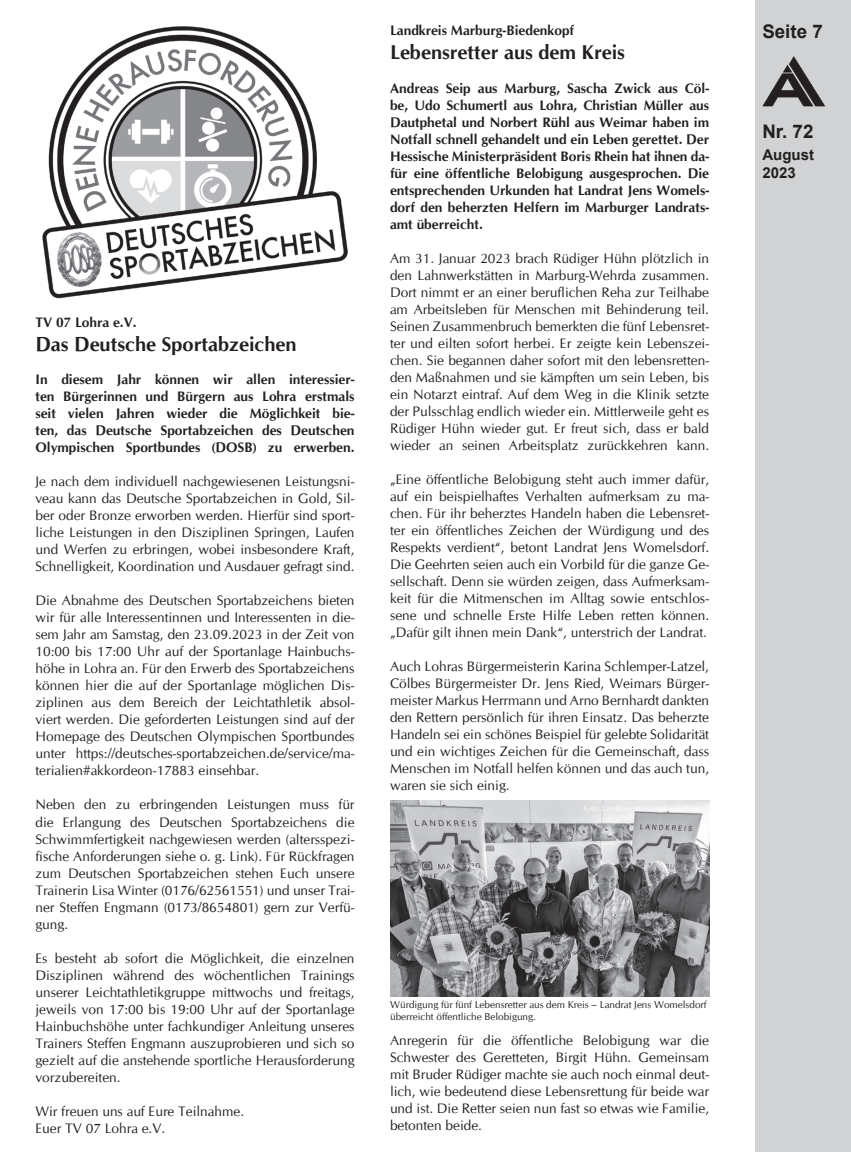
<style>
.page{position:relative;width:851px;height:1152px;background:#fff}
.page>*{position:absolute;margin:0;border:0;box-sizing:border-box;transform-origin:0 0}
.t1{font:700 20px "CG Omega";color:#231f20}
.t2{font:700 18.75px "Arial";color:#231f20}
.t3{font:700 15px/18px "Arial";color:#231f20}
.t4{font:13.75px/17px "CG Omega";color:#231f20;text-align:justify}
.t5{font:700 13.75px/17px "CG Omega";color:#231f20;text-align:justify}
.t6{font:10px/12px "CG Omega";color:#231f20}
</style>
<div class="page">
<div style="left:755px;top:0;width:95px;height:1152px;background:#d1d2d4"></div>
<svg style="left:762px;top:56px;width:63px;height:50px"></svg>
<img style="left:42px;top:26px;width:306px;height:273px">
<img style="left:390px;top:800px;width:319px;height:196px">
<p class="t5" style="left:35px;top:314px;width:103px">TV 07 Lohra e.V.</p>
<h1 class="t1" style="left:35px;top:331px;width:263px">Das Deutsche Sportabzeichen</h1>
<p class="t5" style="left:35px;top:371px;width:320px">In diesem Jahr können wir allen interessier&shy;ten Bürgerinnen und Bürgern aus Lohra erstmals seit vielen Jahren wieder die Möglichkeit bie&shy;ten, das Deutsche Sportabzeichen des Deutschen Olympischen Sportbundes (DOSB) zu erwerben.</p>
<p class="t4" style="left:35px;top:473px;width:320px">Je nach dem individuell nachgewiesenen Leistungsni&shy;veau kann das Deutsche Sportabzeichen in Gold, Sil&shy;ber oder Bronze erworben werden. Hierfür sind sport&shy;liche Leistungen in den Disziplinen Springen, Laufen und Werfen zu erbringen, wobei insbesondere Kraft, Schnelligkeit, Koordination und Ausdauer gefragt sind.</p>
<p class="t4" style="left:35px;top:592px;width:320px">Die Abnahme des Deutschen Sportabzeichens bieten wir für alle Interessentinnen und Interessenten in die&shy;sem Jahr am Samstag, den 23.09.2023 in der Zeit von 10:00 bis 17:00 Uhr auf der Sportanlage Hainbuchs&shy;höhe in Lohra an. Für den Erwerb des Sportabzeichens können hier die auf der Sportanlage möglichen Dis&shy;ziplinen aus dem Bereich der Leichtathletik absol&shy;viert werden. Die geforderten Leistungen sind auf der Homepage des Deutschen Olympischen Sportbundes unter https://deutsches-sportabzeichen.de/service/ma&shy;terialien#akkordeon-17883 einsehbar.</p>
<p class="t4" style="left:35px;top:796px;width:320px">Neben den zu erbringenden Leistungen muss für die Erlangung des Deutschen Sportabzeichens die Schwimmfertigkeit nachgewiesen werden (altersspezi&shy;fische Anforderungen siehe o. g. Link). Für Rückfragen zum Deutschen Sportabzeichen stehen Euch unsere Trainerin Lisa Winter (0176/62561551) und unser Trai&shy;ner Steffen Engmann (0173/8654801) gern zur Verfü&shy;gung.</p>
<p class="t4" style="left:35px;top:949px;width:320px">Es besteht ab sofort die Möglichkeit, die einzelnen Disziplinen während des wöchentlichen Trainings unserer Leichtathletikgruppe mittwochs und freitags, jeweils von 17:00 bis 19:00 Uhr auf der Sportanlage Hainbuchshöhe unter fachkundiger Anleitung unseres Trainers Steffen Engmann auszuprobieren und sich so gezielt auf die anstehende sportliche Herausforderung vorzubereiten.</p>
<p class="t4" style="left:35px;top:1102px;width:210px">Wir freuen uns auf Eure Teilnahme.<br>Euer TV 07 Lohra e.V.</p>
<p class="t5" style="left:390px;top:22px;width:186px">Landkreis Marburg-Biedenkopf</p>
<h1 class="t1" style="left:390px;top:40px;width:236px">Lebensretter aus dem Kreis</h1>
<p class="t5" style="left:390px;top:79px;width:320px">Andreas Seip aus Marburg, Sascha Zwick aus Cöl&shy;be, Udo Schumertl aus Lohra, Christian Müller aus Dautphetal und Norbert Rühl aus Weimar haben im Notfall schnell gehandelt und ein Leben gerettet. Der Hessische Ministerpräsident Boris Rhein hat ihnen da&shy;für eine öffentliche Belobigung ausgesprochen. Die entsprechenden Urkunden hat Landrat Jens Womels&shy;dorf den beherzten Helfern im Marburger Landrats&shy;amt überreicht.</p>
<p class="t4" style="left:390px;top:250px;width:320px">Am 31. Januar 2023 brach Rüdiger Hühn plötzlich in den Lahnwerkstätten in Marburg-Wehrda zusammen.<br>Dort nimmt er an einer beruflichen Reha zur Teilhabe am Arbeitsleben für Menschen mit Behinderung teil.<br>Seinen Zusammenbruch bemerkten die fünf Lebensret&shy;ter und eilten sofort herbei. Er zeigte kein Lebenszei&shy;chen. Sie begannen daher sofort mit den lebensretten&shy;den Maßnahmen und sie kämpften um sein Leben, bis ein Notarzt eintraf. Auf dem Weg in die Klinik setzte der Pulsschlag endlich wieder ein. Mittlerweile geht es Rüdiger Hühn wieder gut. Er freut sich, dass er bald wieder an seinen Arbeitsplatz zurückkehren kann.</p>
<p class="t4" style="left:390px;top:471px;width:320px">„Eine öffentliche Belobigung steht auch immer dafür, auf ein beispielhaftes Verhalten aufmerksam zu ma&shy;chen. Für ihr beherztes Handeln haben die Lebensret&shy;ter ein öffentliches Zeichen der Würdigung und des Respekts verdient“, betont Landrat Jens Womelsdorf.<br>Die Geehrten seien auch ein Vorbild für die ganze Ge&shy;sellschaft. Denn sie würden zeigen, dass Aufmerksam&shy;keit für die Mitmenschen im Alltag sowie entschlos&shy;sene und schnelle Erste Hilfe Leben retten können. „Dafür gilt ihnen mein Dank“, unterstrich der Landrat.</p>
<p class="t4" style="left:390px;top:657px;width:320px">Auch Lohras Bürgermeisterin Karina Schlemper-Latzel, Cölbes Bürgermeister Dr. Jens Ried, Weimars Bürger&shy;meister Markus Herrmann und Arno Bernhardt dankten den Rettern persönlich für ihren Einsatz. Das beherzte Handeln sei ein schönes Beispiel für gelebte Solidarität und ein wichtiges Zeichen für die Gemeinschaft, dass Menschen im Notfall helfen können und das auch tun, waren sie sich einig.</p>
<p class="t6" style="left:390px;top:999px;width:318px">Würdigung für fünf Lebensretter aus dem Kreis – Landrat Jens Womelsdorf überreicht öffentliche Belobigung.</p>
<p class="t4" style="left:390px;top:1031px;width:320px">Anregerin für die öffentliche Belobigung war die Schwester des Geretteten, Birgit Hühn. Gemeinsam mit Bruder Rüdiger machte sie auch noch einmal deut&shy;lich, wie bedeutend diese Lebensrettung für beide war und ist. Die Retter seien nun fast so etwas wie Familie, betonten beide.</p>
<h2 class="t2" style="left:762px;top:19px;width:62px">Seite 7</h2>
<h2 class="t2" style="left:762px;top:118px;width:53px">Nr. 72</h2>
<p class="t3" style="left:762px;top:146px;width:53px">August<br>2023</p>
</div>
